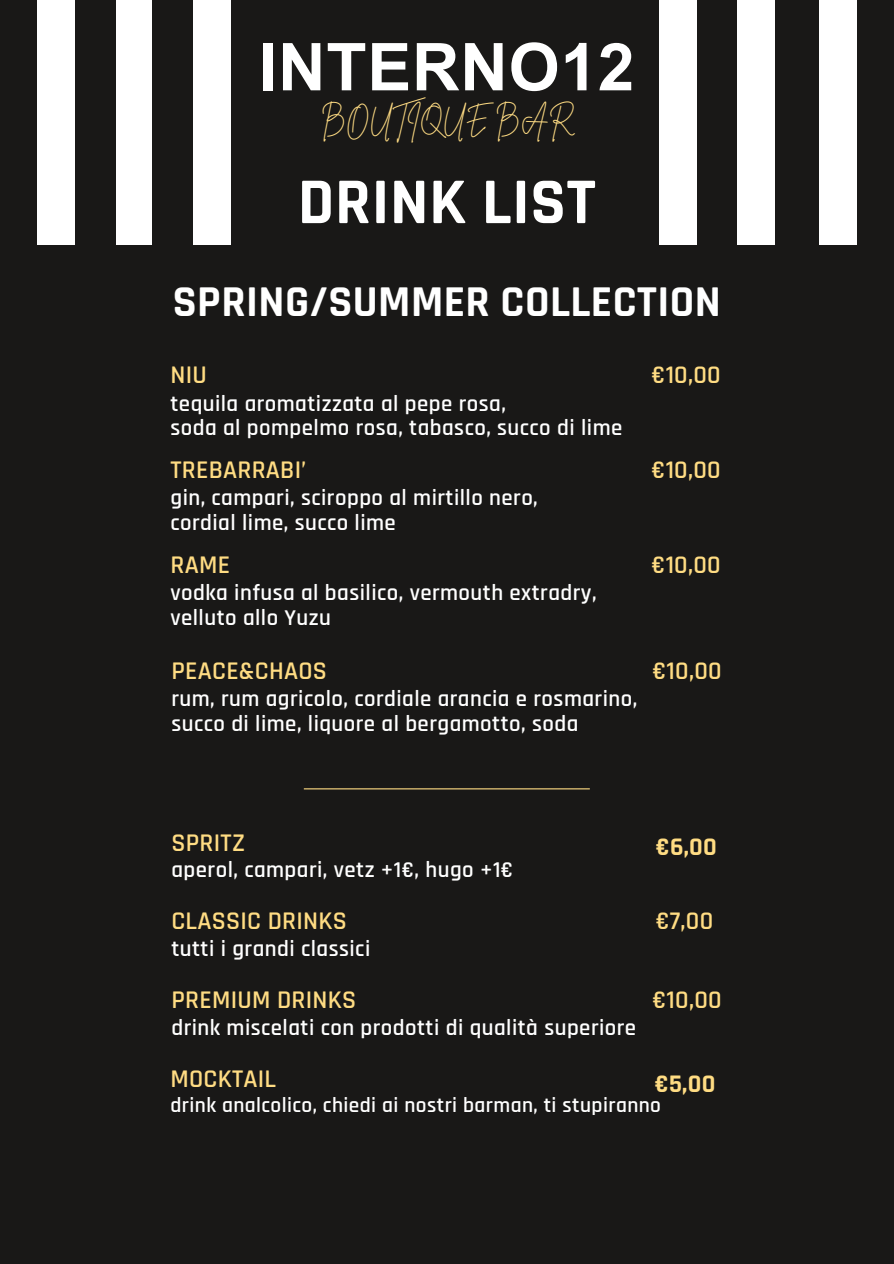
<style>
.page{position:relative;width:894px;height:1264px;background:#fff}
.page>*{position:absolute;margin:0;border:0;box-sizing:border-box;transform-origin:0 0}
.t1{font:700 65.85px "Arial MT Pro";letter-spacing:.01em;color:#fff}
.t2{font:700 65.85px "Rajdhani";letter-spacing:.01em;color:#fff}
.t3{font:700 44.55px "Rajdhani";letter-spacing:.01em;color:#fff}
.t4{font:600 25.65px "Rajdhani";letter-spacing:.01em;color:#ffdc83}
.t5{font:700 25.65px "Rajdhani";color:#ffdc83}
.t6{font:25.35px "Brittany Signature";letter-spacing:.01em;color:#ffdc83}
.t7{font:600 22.8px "Rajdhani";letter-spacing:.02em;color:#fff}
.t8{font:600 21.3px "Rajdhani";letter-spacing:.02em;color:#fff}
</style>
<div class="page">
<div style="left:0;top:0;width:893px;height:1263px;background:#191817"></div>
<div style="left:37px;top:0;width:38px;height:244px;background:#fff"></div>
<div style="left:115px;top:0;width:38px;height:244px;background:#fff"></div>
<div style="left:193px;top:0;width:38px;height:244px;background:#fff"></div>
<div style="left:818px;top:0;width:38px;height:244px;background:#fff"></div>
<div style="left:737px;top:0;width:37px;height:244px;background:#fff"></div>
<div style="left:659px;top:0;width:37px;height:244px;background:#fff"></div>
<hr style="left:304px;top:788px;width:285px;height:1px;background:#ffdc83">
<h4 class="t1" style="left:259px;top:42px;width:377px">INTERNO12</h4>
<h4 class="t6" style="left:321px;top:103px;width:252px">BOUTIQUE BAR</h4>
<h1 class="t2" style="left:298px;top:162px;width:299px">DRINK LIST</h1>
<h2 class="t3" style="left:173px;top:274px;width:549px">SPRING/SUMMER COLLECTION</h2>
<h3 class="t4" style="left:170px;top:359px;width:38px">NIU</h3>
<h5 class="t4" style="left:651px;top:359px;width:71px">€10,00</h5>
<p class="t7" style="left:170px;top:389px;width:337px">tequila aromatizzata al pepe rosa,</p>
<p class="t7" style="left:170px;top:414px;width:453px">soda al pompelmo rosa, tabasco, succo di lime</p>
<h3 class="t4" style="left:170px;top:454px;width:137px">TREBARRABI’</h3>
<h5 class="t4" style="left:651px;top:454px;width:71px">€10,00</h5>
<p class="t7" style="left:170px;top:484px;width:369px">gin, campari, sciroppo al mirtillo nero,</p>
<p class="t7" style="left:170px;top:509px;width:227px">cordial lime, succo lime</p>
<h3 class="t4" style="left:170px;top:548px;width:61px">RAME</h3>
<h5 class="t4" style="left:651px;top:548px;width:71px">€10,00</h5>
<p class="t7" style="left:170px;top:578px;width:427px">vodka infusa al basilico, vermouth extradry,</p>
<p class="t7" style="left:170px;top:603px;width:162px">velluto allo Yuzu</p>
<p class="t4" style="left:171px;top:654px;width:157px">PEACE&amp;CHAOS</p>
<h3 class="t4" style="left:652px;top:654px;width:71px">€10,00</h3>
<h5 class="t7" style="left:171px;top:684px;width:467px">rum, rum agricolo, cordiale arancia e rosmarino,</h5>
<p class="t7" style="left:171px;top:709px;width:408px">succo di lime, liquore al bergamotto, soda</p>
<p class="t4" style="left:171px;top:827px;width:75px">SPRITZ</p>
<h3 class="t7" style="left:171px;top:855px;width:343px">aperol, campari, vetz +1€, hugo +1€</h3>
<h5 class="t5" style="left:655px;top:831px;width:63px">€6,00</h5>
<h3 class="t4" style="left:171px;top:904px;width:177px">CLASSIC DRINKS</h3>
<h5 class="t4" style="left:655px;top:904px;width:59px">€7,00</h5>
<p class="t7" style="left:171px;top:934px;width:200px">tutti i grandi classici</p>
<p class="t4" style="left:171px;top:983px;width:186px">PREMIUM DRINKS</p>
<h3 class="t4" style="left:652px;top:983px;width:71px">€10,00</h3>
<h5 class="t7" style="left:171px;top:1013px;width:466px">drink miscelati con prodotti di qualità superiore</h5>
<h3 class="t4" style="left:170px;top:1063px;width:107px">MOCKTAIL</h3>
<h5 class="t8" style="left:170px;top:1091px;width:492px">drink analcolico, chiedi ai nostri barman, ti stupiranno</h5>
<p class="t5" style="left:654px;top:1067px;width:62px">€5,00</p>
</div>
